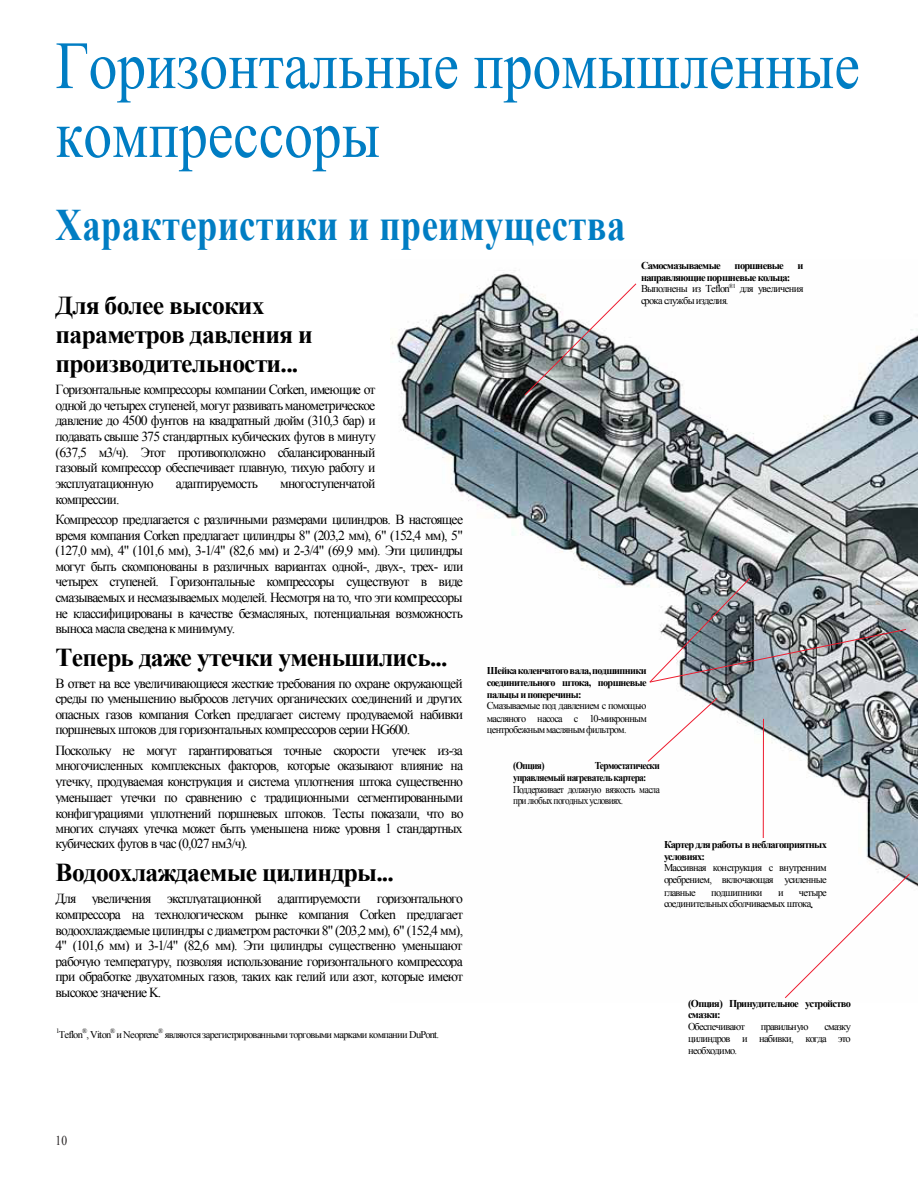
<style>
.page{position:relative;width:918px;height:1188px;background:#fff}
.page>*{position:absolute;margin:0;border:0;box-sizing:border-box;transform-origin:0 0}
.t1{font:67.5px/68.8px "Times New Roman";color:#007dc3;scale:.85 1}
.t2{font:700 45px "Times New Roman";letter-spacing:.01em;color:#007dc3;scale:.81 1}
.t3{font:700 25.8px/29.4px "Times New Roman";letter-spacing:-.025em;color:#000}
.t4{font:13.8px/15.6px "Times New Roman";letter-spacing:-.06em;color:#000;text-align:justify}
.t5{font:13.5px "Times New Roman";color:#231f20;scale:.85 1}
.t6{font:12px "Times New Roman";color:#231f20;scale:.85 1}
.t7{font:10.5px/11.9px "Times New Roman";letter-spacing:-.065em;color:#000}
.t8{font:700 10.5px/11.9px "Times New Roman";letter-spacing:-.065em;color:#000}
.t9{font:10.5px/11.9px "Times New Roman";letter-spacing:-.065em;color:#000;scale:.9 1}
.t10{font:700 10.5px/11.9px "Times New Roman";letter-spacing:-.065em;color:#000;scale:.9 1}
.t11{font:10.35px/12px "Times New Roman";letter-spacing:-.065em;color:#000;text-align:justify}
.t12{font:700 10.35px/12px "Times New Roman";letter-spacing:-.065em;color:#000;text-align:justify}
.t13{font:10.2px "Times New Roman";letter-spacing:-.065em;color:#000}
.t14{font:6.75px "Times New Roman";color:#000}
.s1{font-weight:700}
</style>
<div class="page">
<img style="left:391px;top:270px;width:527px;height:617px">
<svg style="left:524px;top:283px;width:113px;height:113px"></svg>
<svg style="left:647px;top:697px;width:71px;height:65px"></svg>
<hr style="left:763px;top:719px;width:1px;height:119px;background:#ed1b2e">
<svg style="left:649px;top:578px;width:258px;height:105px;background:#999ca0"></svg>
<svg style="left:784px;top:873px;width:126px;height:125px"></svg>
<h1 class="t1" style="left:56px;top:30px;width:948px">Горизонтальные промышленные компрессоры</h1>
<h2 class="t2" style="left:56px;top:194px;width:705px">Характеристики и преимущества</h2>
<h3 class="t3" style="left:55px;top:290px;width:259px">Для более высоких параметров давления и производительности...</h3>
<p class="t4" style="left:56px;top:381px;width:322px">Горизонтальные компрессоры компании Corken, имеющие от одной до четырех ступеней, могут развивать манометрическое давление до 4500 фунтов на квадратный дюйм (310,3 бар) и подавать свыше 375 стандартных кубических футов в минуту (637,5 м3/ч). Этот противоположно сбалансированный газовый компрессор обеспечивает плавную, тихую работу и эксплуатационную</p>
<p class="t4" style="left:176px;top:475px;width:84px">адаптируемость</p>
<p class="t4" style="left:280px;top:475px;width:97px">многоступенчатой</p>
<p class="t4" style="left:56px;top:489px;width:409px;line-height:20.4px">компрессии.<br>Компрессор предлагается с различными размерами цилиндров. В настоящее</p>
<p class="t4" style="left:56px;top:527px;width:409px">время компания Corken предлагает цилиндры 8" (203,2 мм), 6" (152,4 мм), 5" (127,0 мм), 4" (101,6 мм), 3-1/4" (82,6 мм) и 2-3/4" (69,9 мм). Эти цилиндры могут быть скомпонованы в различных вариантах одной-, двух-, трех- или четырех ступеней. Горизонтальные компрессоры существуют в виде смазываемых и несмазываемых моделей. Несмотря на то, что эти компрессоры не классифицированы в качестве безмасляных, потенциальная возможность выноса масла сведена к минимуму.</p>
<h3 class="t3" style="left:55px;top:642px;width:394px">Теперь даже утечки уменьшились...</h3>
<p class="t4" style="left:56px;top:675px;width:409px">В ответ на все увеличивающиеся жесткие требования по охране окружающей среды по уменьшению выбросов летучих органических соединений и других опасных газов компания Corken предлагает систему продуваемой набивки поршневых штоков для горизонтальных компрессоров серии HG600.</p>
<p class="t4" style="left:56px;top:742px;width:410px">Поскольку не могут гарантироваться точные скорости утечек из-за многочисленных комплексных факторов, которые оказывают влияние на утечку, продуваемая конструкция и система уплотнения штока существенно уменьшает утечки по сравнению с традиционными сегментированными конфигурациями уплотнений поршневых штоков. Тесты показали, что во многих случаях утечка может быть уменьшена ниже уровня 1 стандартных кубических футов в час (0,027 нм3/ч).</p>
<h3 class="t3" style="left:55px;top:857px;width:340px">Водоохлаждаемые цилиндры...</h3>
<p class="t4" style="left:56px;top:890px;width:409px">Для увеличения эксплуатационной адаптируемости горизонтального компрессора на технологическом рынке компания Corken предлагает водоохлаждаемые цилиндры с диаметром расточки 8" (203,2 мм), 6" (152,4 мм), 4" (101,6 мм) и 3-1/4" (82,6 мм). Эти цилиндры существенно уменьшают рабочую температуру, позволяя использование горизонтального компрессора при обработке двухатомных газов, таких как гелий или азот, которые имеют высокое значение K.</p>
<p class="t14" style="left:56px;top:1026px;width:5px">1</p>
<p class="t13" style="left:59px;top:1028px;width:54px">Teflon , Viton</p>
<p class="t14" style="left:82px;top:1026px;width:7px">®</p>
<p class="t14" style="left:110px;top:1026px;width:7px">®</p>
<p class="t14" style="left:158px;top:1026px;width:7px">®</p>
<p class="t13" style="left:116px;top:1028px;width:44px">и Neoprene</p>
<p class="t13" style="left:165px;top:1028px;width:276px">являются зарегистрированными торговыми марками компании DuPont.</p>
<p class="t8" style="left:641px;top:259px;width:81px">Самосмазываемые</p>
<p class="t8" style="left:735px;top:259px;width:51px">поршневые</p>
<p class="t8" style="left:798px;top:259px;width:8px">и</p>
<p class="t7" style="left:641px;top:271px;width:164px"><span class="s1">направляющие поршневые кольца:<br></span>Выполнены из Teflon<sup>®1</sup> для увеличения срока службыизделия.</p>
<p class="t12" style="left:487px;top:664px;width:161px">Шейкаколенчатоговала,подшипники соединительного штока, поршневые пальцы и поперечины:</p>
<p class="t11" style="left:487px;top:700px;width:161px">Смазываемые под давлением с помощью масляного насоса с 10-микронным центробежным масляным фильтром.</p>
<p class="t10" style="left:513px;top:759px;width:36px">(Опция)</p>
<p class="t10" style="left:513px;top:759px;width:165px;text-indent:82px">Термостатически управляемый нагреватель картера:</p>
<p class="t9" style="left:513px;top:783px;width:165px">Поддерживает должную вязкость масла при любыхпогодных условиях.</p>
<p class="t12" style="left:664px;top:838px;width:164px">Картер для работы в неблагоприятных условиях:</p>
<p class="t11" style="left:664px;top:862px;width:164px">Массивная конструкция с внутренним оребрением, включающая усиленные главные</p>
<p class="t11" style="left:664px;top:886px;width:164px;text-indent:135px">четыре соединительныхсболчиваемых штока<span class="s1">.</span></p>
<p class="t11" style="left:711px;top:886px;width:53px">подшипники</p>
<p class="t11" style="left:778px;top:886px;width:7px">и</p>
<p class="t6" style="left:758px;top:894px;width:5px">.</p>
<p class="t8" style="left:688px;top:997px;width:164px">(Опция) Принудительное устройство смазки:</p>
<p class="t7" style="left:688px;top:1021px;width:59px">Обеспечивают</p>
<p class="t7" style="left:761px;top:1021px;width:49px">правильную</p>
<p class="t7" style="left:688px;top:1020px;width:164px;text-align:justify;text-indent:136px">смазку цилиндров и набивки, когда это необходимо.</p>
<p class="t5" style="left:56px;top:1131px;width:15px">10</p>
</div>
